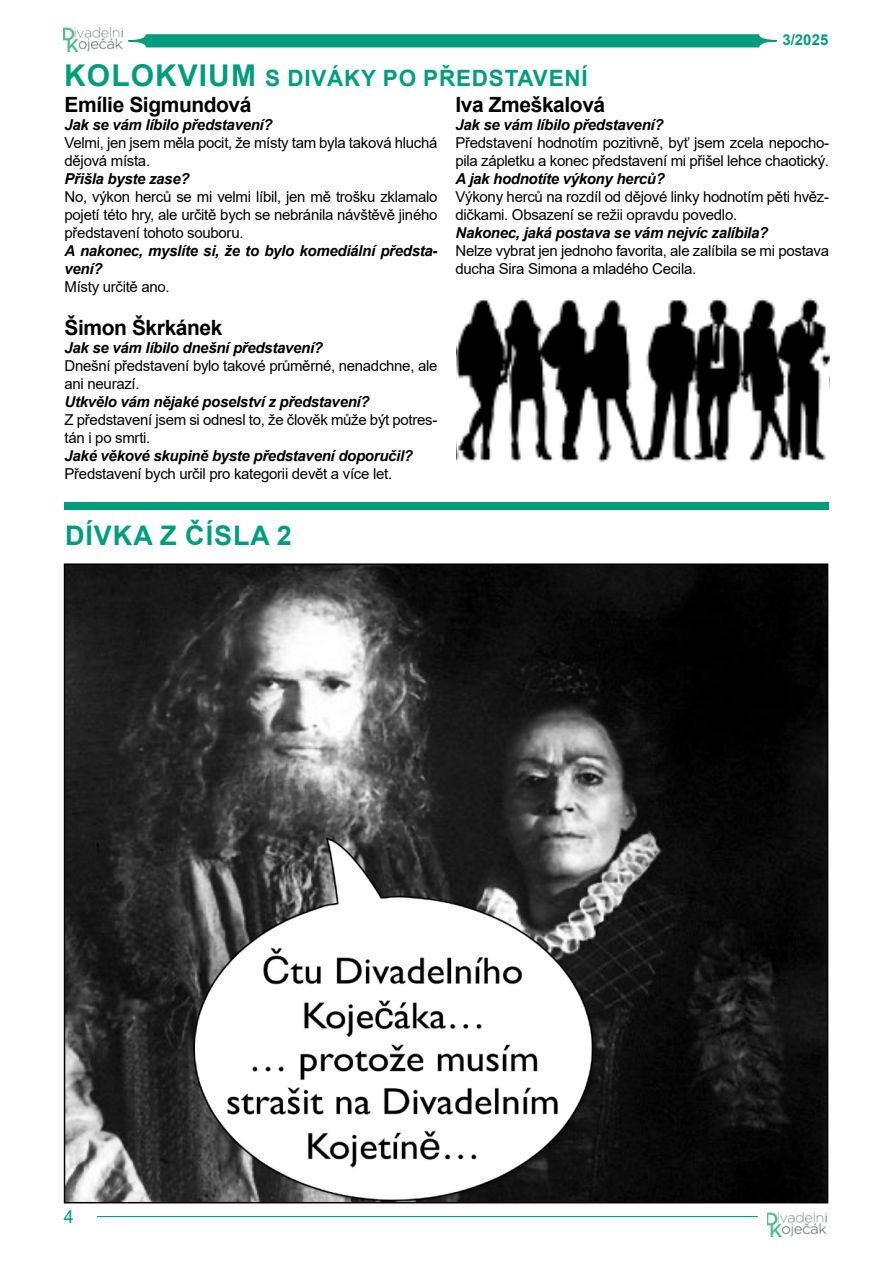
<style>
.page{position:relative;width:893px;height:1263px;background:#fff}
.page>*{position:absolute;margin:0;border:0;box-sizing:border-box;transform-origin:0 0}
.t1{font:700 27px "Arial";letter-spacing:.035em;color:#009d7d}
.t2{font:700 22.5px "Arial";letter-spacing:.035em;color:#009d7d}
.t3{font:700 21px "Arial";letter-spacing:-.02em;color:#000}
.t4{font:18px "Arial";color:#009d7d}
.t5{font:15px/18px "Arial";letter-spacing:-.02em;color:#000}
.t6{font:italic 700 15px/18px "Arial";letter-spacing:-.02em;color:#000}
.t7{font:700 15px "Arial";color:#009d7d}
.s1{font-size:30px}
</style>
<div class="page">
<hr style="left:97px;top:1216px;width:661px;height:1px;background:#009d7d">
<svg style="left:128px;top:34px;width:649px;height:14px;background:#17a588"></svg>
<img style="left:767px;top:1212px;width:59px;height:24px">
<img style="left:64px;top:27px;width:59px;height:25px">
<img style="left:67px;top:566px;width:758px;height:634px">
<div style="left:65px;top:502px;width:764px;height:8px;background:#009d7d"></div>
<img style="left:456px;top:298px;width:373px;height:165px">
<p class="t7" style="left:782px;top:29px;width:47px">3/2025</p>
<h2 class="t2" style="left:64px;top:62px;width:525px"><span class="s1">KOLOKVIUM</span> S DIVÁKY PO PŘEDSTAVENÍ</h2>
<h3 class="t3" style="left:65px;top:90px;width:189px">Emílie Sigmundová</h3>
<p class="t6" style="left:65px;top:116px;width:210px">Jak se vám líbilo představení?</p>
<p class="t5" style="left:65px;top:134px;width:374px">Velmi, jen jsem měla pocit, že místy tam byla taková hluchá dějová místa.</p>
<p class="t6" style="left:65px;top:170px;width:126px">Přišla byste zase?</p>
<p class="t5" style="left:65px;top:188px;width:374px;text-align:justify">No, výkon herců se mi velmi líbil, jen mě trošku zklamalo pojetí této hry, ale určitě bych se nebránila návštěvě jiného představení tohoto souboru.</p>
<p class="t6" style="left:65px;top:242px;width:374px">A nakonec, myslíte si, že to bylo komediální předsta&shy;vení?</p>
<p class="t5" style="left:65px;top:278px;width:107px">Místy určitě ano.</p>
<h3 class="t3" style="left:65px;top:313px;width:159px">Šimon Škrkánek</h3>
<p class="t6" style="left:65px;top:339px;width:260px">Jak se vám líbilo dnešní představení?</p>
<p class="t5" style="left:65px;top:357px;width:374px">Dnešní představení bylo takové průměrné, nenadchne, ale ani neurazí.</p>
<p class="t6" style="left:65px;top:393px;width:307px">Utkvělo vám nějaké poselství z představení?</p>
<p class="t5" style="left:65px;top:411px;width:374px">Z představení jsem si odnesl to, že člověk může být potres&shy;tán i po smrti.</p>
<p class="t6" style="left:65px;top:447px;width:350px">Jaké věkové skupině byste představení doporučil?</p>
<p class="t5" style="left:65px;top:465px;width:329px">Představení bych určil pro kategorii devět a více let.</p>
<h3 class="t3" style="left:455px;top:90px;width:151px">Iva Zmeškalová</h3>
<p class="t6" style="left:455px;top:116px;width:210px">Jak se vám líbilo představení?</p>
<p class="t5" style="left:455px;top:134px;width:375px">Představení hodnotím pozitivně, byť jsem zcela nepocho&shy;pila zápletku a konec představení mi přišel lehce chaotický.</p>
<p class="t6" style="left:455px;top:170px;width:211px">A jak hodnotíte výkony herců?</p>
<p class="t5" style="left:455px;top:188px;width:375px">Výkony herců na rozdíl od dějové linky hodnotím pěti hvěz&shy;dičkami. Obsazení se režii opravdu povedlo.</p>
<p class="t6" style="left:455px;top:224px;width:314px">Nakonec, jaká postava se vám nejvíc zalíbila?</p>
<p class="t5" style="left:455px;top:242px;width:375px">Nelze vybrat jen jednoho favorita, ale zalíbila se mi postava ducha Sira Simona a mladého Cecila.</p>
<h1 class="t1" style="left:65px;top:516px;width:228px">DÍVKA Z ČÍSLA 2</h1>
<p class="t4" style="left:64px;top:1204px;width:12px">4</p>
</div>
